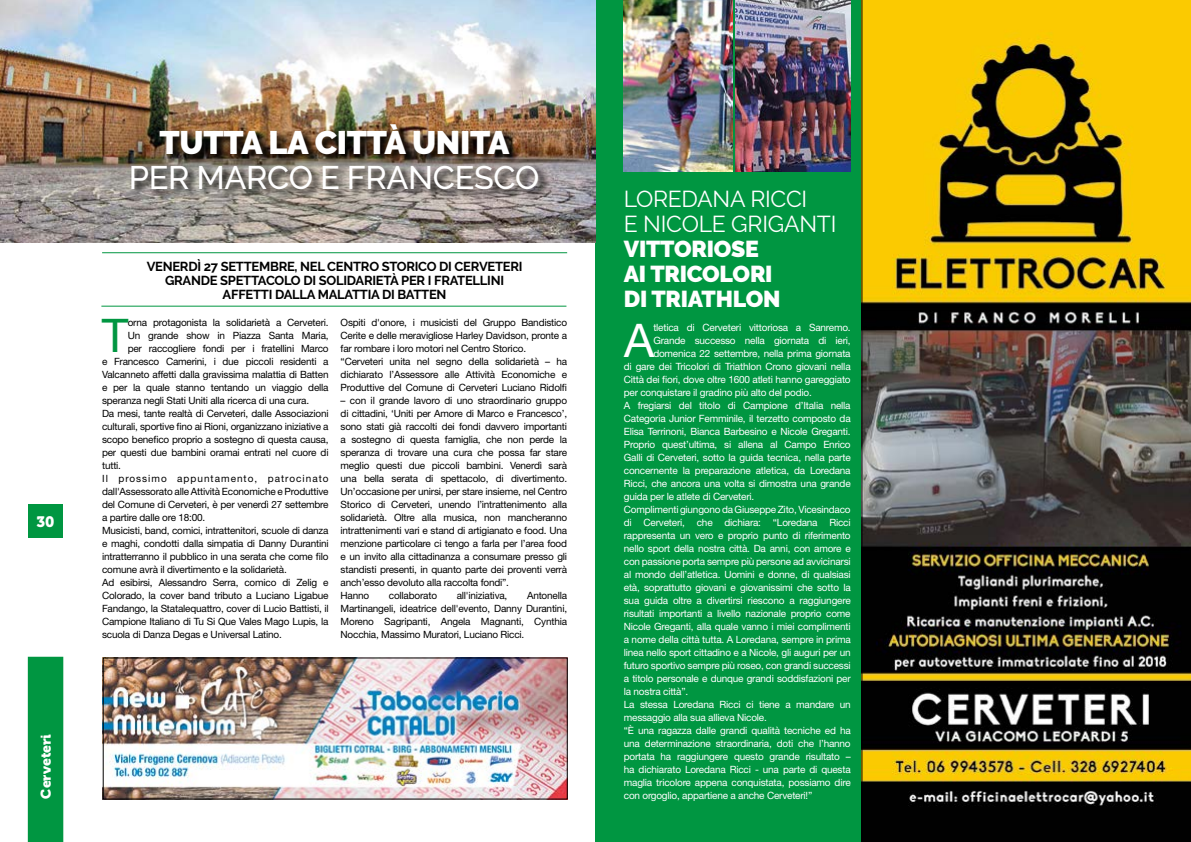
<style>
.page{position:relative;width:1191px;height:842px;background:#fff}
.page>*{position:absolute;margin:0;border:0;box-sizing:border-box;transform-origin:0 0}
.t1{font:46.4px "Helvetica Neue LT Std";color:#009641}
.t2{font:46.4px "Helvetica Neue LT Std";color:#fff}
.t3{font:500 32.5px "Raleway";letter-spacing:-.01em;color:#fff}
.t4{font:900 32.5px "Raleway";letter-spacing:-.01em;color:#fff}
.t5{font:900 23px/25px "Raleway";letter-spacing:-.01em;color:#fff}
.t6{font:23px/25px "Raleway";letter-spacing:-.01em;color:#fff}
.t7{font:15px "Museo 900";color:#fff}
.t8{font:14px "Museo 900";color:#fff}
.t9{font:700 13px/14px "Raleway";letter-spacing:-.02em;color:#000;text-align:center}
.t10{font:10px/13px "Helvetica Neue LT Std";letter-spacing:-.02em;color:#000}
.t11{font:10px "Helvetica Neue LT Std";letter-spacing:-.02em;color:#fff}
.t12{font:10px "Helvetica Neue LT Std";letter-spacing:.1em;color:#000}
</style>
<div class="page">
<div style="left:595px;top:0;width:284px;height:842px;background:#009641"></div>
<img style="left:0;top:0;width:595px;height:242px">
<div style="left:28px;top:504px;width:35px;height:34px;background:#009641"></div>
<div style="left:28px;top:657px;width:35px;height:185px;background:#009641"></div>
<img style="left:105px;top:660px;width:460px;height:137px">
<hr style="left:101px;top:306px;width:465px;height:1px;background:#009641">
<hr style="left:102px;top:252px;width:465px;height:1px;background:#009641">
<img style="left:129px;top:121px;width:421px;height:79px">
<img style="left:861px;top:0;width:330px;height:842px">
<img style="left:624px;top:0;width:108px;height:171px">
<img style="left:735px;top:0;width:115px;height:171px">
<h3 class="t7" style="left:37px;top:513px;width:19px">30</h3>
<h3 class="t8" style="left:38px;top:798px;width:66px;rotate:-90deg">Cerveteri</h3>
<h2 class="t4" style="left:160px;top:123px;width:351px">TUTTA LA CITTÀ UNITA</h2>
<h2 class="t3" style="left:129px;top:158px;width:412px">PER MARCO E FRANCESCO</h2>
<h3 class="t9" style="left:147px;top:259px;width:377px">VENERDÌ 27 SETTEMBRE, NEL CENTRO STORICO DI CERVETERI<br>GRANDE SPETTACOLO DI SOLIDARIETÀ PER I FRATELLINI<br>AFFETTI DALLA MALATTIA DI BATTEN</h3>
<h1 class="t1" style="left:102px;top:308px;width:28px">T</h1>
<p class="t10" style="left:128px;top:316px;width:202px">orna protagonista la solidarietà a Cerveteri.</p>
<p class="t10" style="left:128px;top:329px;width:202px">Un grande show in Piazza Santa Maria,</p>
<p class="t10" style="left:128px;top:342px;width:202px">per raccogliere fondi per i fratellini Marco</p>
<p class="t10" style="left:102px;top:355px;width:228px">e Francesco Camerini, i due piccoli residenti a</p>
<p class="t10" style="left:102px;top:368px;width:228px">Valcanneto affetti dalla gravissima malattia di Batten</p>
<p class="t10" style="left:102px;top:381px;width:228px">e per la quale stanno tentando un viaggio della</p>
<p class="t10" style="left:102px;top:394px;width:209px">speranza negli Stati Uniti alla ricerca di una cura.</p>
<p class="t10" style="left:102px;top:407px;width:228px">Da mesi, tante realtà di Cerveteri, dalle Associazioni</p>
<p class="t10" style="left:102px;top:420px;width:228px">culturali, sportive fino ai Rioni, organizzano iniziative a</p>
<p class="t10" style="left:102px;top:433px;width:228px">scopo benefico proprio a sostegno di questa causa,</p>
<p class="t10" style="left:102px;top:446px;width:228px">per questi due bambini oramai entrati nel cuore di</p>
<p class="t10" style="left:102px;top:459px;width:21px">tutti.</p>
<p class="t12" style="left:102px;top:473px;width:228px">Il prossimo appuntamento, patrocinato</p>
<p class="t10" style="left:102px;top:485px;width:228px">dall'Assessorato alle Attività Economiche e Produttive</p>
<p class="t10" style="left:102px;top:498px;width:228px">del Comune di Cerveteri, è per venerdì 27 settembre</p>
<p class="t10" style="left:102px;top:511px;width:105px">a partire dalle ore 18:00.</p>
<p class="t10" style="left:102px;top:524px;width:228px">Musicisti, band, comici, intrattenitori, scuole di danza</p>
<p class="t10" style="left:102px;top:537px;width:228px">e maghi, condotti dalla simpatia di Danny Durantini</p>
<p class="t10" style="left:102px;top:550px;width:228px">intratterranno il pubblico in una serata che come filo</p>
<p class="t10" style="left:102px;top:563px;width:186px">comune avrà il divertimento e la solidarietà.</p>
<p class="t10" style="left:102px;top:576px;width:228px">Ad esibirsi, Alessandro Serra, comico di Zelig e</p>
<p class="t10" style="left:102px;top:589px;width:228px">Colorado, la cover band tributo a Luciano Ligabue</p>
<p class="t10" style="left:102px;top:602px;width:228px">Fandango, la Statalequattro, cover di Lucio Battisti, il</p>
<p class="t10" style="left:102px;top:615px;width:228px">Campione Italiano di Tu Si Que Vales Mago Lupis, la</p>
<p class="t10" style="left:102px;top:628px;width:181px">scuola di Danza Degas e Universal Latino.</p>
<p class="t10" style="left:340px;top:316px;width:228px">Ospiti d'onore, i musicisti del Gruppo Bandistico Cerite e delle meravigliose Harley Davidson, pronte a far rombare i loro motori nel Centro Storico. “Cerveteri unita nel segno della solidarietà – ha dichiarato l’Assessore alle Attività Economiche e Produttive del Comune di Cerveteri Luciano Ridolfi</p>
<p class="t10" style="left:340px;top:394px;width:228px">– con il grande lavoro di uno straordinario gruppo di cittadini, ‘Uniti per Amore di Marco e Francesco’, sono stati già raccolti dei fondi davvero importanti a sostegno di questa famiglia, che non perde la speranza di trovare una cura che possa far stare meglio questi due piccoli bambini. Venerdì sarà una bella serata di spettacolo, di divertimento.<br>Un’occasione per unirsi, per stare insieme, nel Centro Storico di Cerveteri, unendo l’intrattenimento alla solidarietà. Oltre alla musica, non mancheranno intrattenimenti vari e stand di artigianato e food. Una menzione particolare ci tengo a farla per l’area food e un invito alla cittadinanza a consumare presso gli standisti presenti, in quanto parte dei proventi verrà anch’esso devoluto alla raccolta fondi”.<br>Hanno</p>
<p class="t10" style="left:340px;top:589px;width:228px;text-align:justify;text-indent:186px">Antonella Martinangeli, ideatrice dell'evento, Danny Durantini, Moreno Sagripanti, Angela Magnanti, Cynthia Nocchia, Massimo Muratori, Luciano Ricci.</p>
<p class="t10" style="left:389px;top:589px;width:50px">collaborato</p>
<p class="t10" style="left:457px;top:589px;width:52px">all'iniziativa,</p>
<h3 class="t6" style="left:624px;top:186px;width:214px">LOREDANA RICCI<br>E NICOLE GRIGANTI</h3>
<h3 class="t5" style="left:624px;top:237px;width:158px">VITTORIOSE<br>AI TRICOLORI<br>DI TRIATHLON</h3>
<h1 class="t2" style="left:624px;top:313px;width:32px">A</h1>
<p class="t11" style="left:653px;top:322px;width:199px">tletica di Cerveteri vittoriosa a Sanremo.</p>
<p class="t11" style="left:653px;top:335px;width:199px">Grande successo nella giornata di ieri,</p>
<p class="t11" style="left:653px;top:348px;width:199px">domenica 22 settembre, nella prima giornata</p>
<p class="t11" style="left:624px;top:361px;width:228px">di gare dei Tricolori di Triathlon Crono giovani nella</p>
<p class="t11" style="left:624px;top:374px;width:228px">Città dei fiori, dove oltre 1600 atleti hanno gareggiato</p>
<p class="t11" style="left:624px;top:387px;width:189px">per conquistare il gradino più alto del podio.</p>
<p class="t11" style="left:624px;top:400px;width:228px">A fregiarsi del titolo di Campione d’Italia nella</p>
<p class="t11" style="left:624px;top:413px;width:228px">Categoria Junior Femminile, il terzetto composto da</p>
<p class="t11" style="left:624px;top:426px;width:228px">Elisa Terrinoni, Bianca Barbesino e Nicole Greganti.</p>
<p class="t11" style="left:624px;top:439px;width:228px">Proprio quest’ultima, si allena al Campo Enrico</p>
<p class="t11" style="left:624px;top:452px;width:228px">Galli di Cerveteri, sotto la guida tecnica, nella parte</p>
<p class="t11" style="left:624px;top:465px;width:228px">concernente la preparazione atletica, da Loredana</p>
<p class="t11" style="left:624px;top:478px;width:228px">Ricci, che ancora una volta si dimostra una grande</p>
<p class="t11" style="left:624px;top:491px;width:132px">guida per le atlete di Cerveteri.</p>
<p class="t11" style="left:624px;top:504px;width:228px">Complimenti giungono da Giuseppe Zito, Vicesindaco</p>
<p class="t11" style="left:624px;top:517px;width:228px">di Cerveteri, che dichiara: “Loredana Ricci</p>
<p class="t11" style="left:624px;top:530px;width:228px">rappresenta un vero e proprio punto di riferimento</p>
<p class="t11" style="left:624px;top:543px;width:228px">nello sport della nostra città. Da anni, con amore e</p>
<p class="t11" style="left:624px;top:556px;width:228px">con passione porta sempre più persone ad avvicinarsi</p>
<p class="t11" style="left:624px;top:569px;width:228px">al mondo dell’atletica. Uomini e donne, di qualsiasi</p>
<p class="t11" style="left:624px;top:582px;width:228px">età, soprattutto giovani e giovanissimi che sotto la</p>
<p class="t11" style="left:624px;top:595px;width:228px">sua guida oltre a divertirsi riescono a raggiungere</p>
<p class="t11" style="left:624px;top:608px;width:228px">risultati importanti a livello nazionale proprio come</p>
<p class="t11" style="left:624px;top:621px;width:228px">Nicole Greganti, alla quale vanno i miei complimenti</p>
<p class="t11" style="left:624px;top:634px;width:228px">a nome della città tutta. A Loredana, sempre in prima</p>
<p class="t11" style="left:624px;top:647px;width:228px">linea nello sport cittadino e a Nicole, gli auguri per un</p>
<p class="t11" style="left:624px;top:660px;width:228px">futuro sportivo sempre più roseo, con grandi successi</p>
<p class="t11" style="left:624px;top:673px;width:228px">a titolo personale e dunque grandi soddisfazioni per</p>
<p class="t11" style="left:624px;top:686px;width:66px">la nostra città”.</p>
<p class="t11" style="left:624px;top:699px;width:228px">La stessa Loredana Ricci ci tiene a mandare un</p>
<p class="t11" style="left:624px;top:712px;width:145px">messaggio alla sua allieva Nicole.</p>
<p class="t11" style="left:624px;top:725px;width:228px">“È una ragazza dalle grandi qualità tecniche ed ha</p>
<p class="t11" style="left:624px;top:738px;width:228px">una determinazione straordinaria, doti che l’hanno</p>
<p class="t11" style="left:624px;top:751px;width:228px">portata ha raggiungere questo grande risultato –</p>
<p class="t11" style="left:624px;top:764px;width:228px">ha dichiarato Loredana Ricci - una parte di questa</p>
<p class="t11" style="left:624px;top:777px;width:228px">maglia tricolore appena conquistata, possiamo dire</p>
<p class="t11" style="left:624px;top:790px;width:190px">con orgoglio, appartiene a anche Cerveteri!”</p>
</div>
